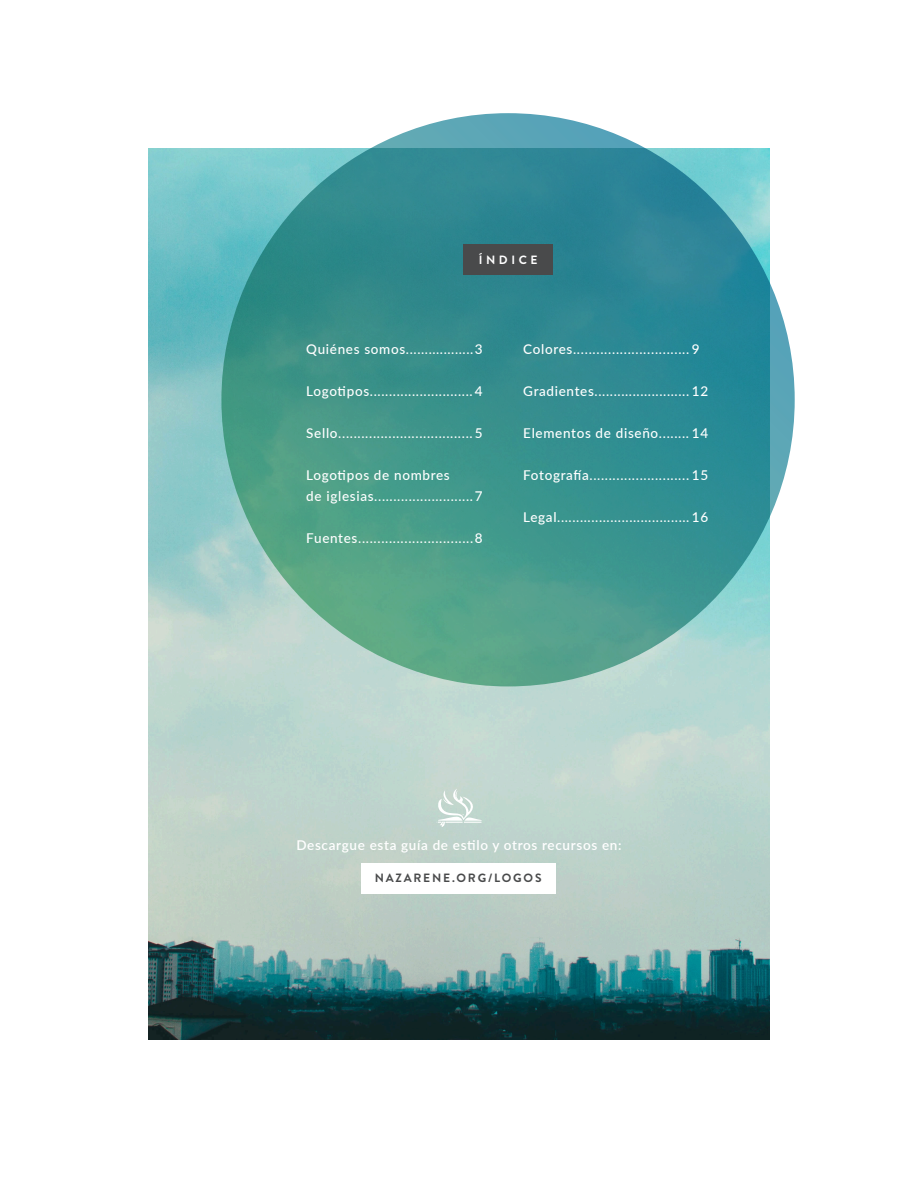
<style>
.page{position:relative;width:918px;height:1188px;background:#fff}
.page>*{position:absolute;margin:0;border:0;box-sizing:border-box;transform-origin:0 0}
.t1{font:500 13.5px/21px "Lato";letter-spacing:.05em;color:#fff}
.t2{font:600 13.5px "Lato";letter-spacing:.05em;color:#fff}
.t3{font:700 12px "Brandon Grotesque";letter-spacing:.15em;color:#494a4b}
.t4{font:700 12px "Brandon Grotesque";letter-spacing:.3em;color:#fff}
</style>
<div class="page">
<img style="left:148px;top:148px;width:622px;height:892px">
<div style="left:362px;top:863px;width:194px;height:30px;background:#fff"></div>
<svg style="left:436px;top:788px;width:46px;height:39px"></svg>
<svg style="left:221px;top:113px;width:574px;height:573px"></svg>
<div style="left:464px;top:244px;width:89px;height:30px;background:#494a4b"></div>
<p class="t4" style="left:479px;top:251px;width:60px">ÍNDICE</p>
<p class="t1" style="left:306px;top:338px;width:178px">Quiénes somos..................3</p>
<p class="t1" style="left:306px;top:380px;width:178px">Logotipos...........................4</p>
<p class="t1" style="left:306px;top:422px;width:178px">Sello...................................5</p>
<p class="t1" style="left:306px;top:464px;width:178px">Logotipos de nombres<br>de iglesias..........................7</p>
<p class="t1" style="left:306px;top:527px;width:178px">Fuentes..............................8</p>
<p class="t1" style="left:523px;top:338px;width:178px">Colores..............................9</p>
<p class="t1" style="left:523px;top:380px;width:186px">Gradientes.........................12</p>
<p class="t1" style="left:523px;top:422px;width:186px">Elementos de diseño........14</p>
<p class="t1" style="left:523px;top:464px;width:186px">Fotografía..........................15</p>
<p class="t1" style="left:523px;top:506px;width:186px">Legal...................................16</p>
<p class="t2" style="left:296px;top:835px;width:327px">Descargue esta guía de estilo y otros recursos en:</p>
<p class="t3" style="left:375px;top:870px;width:168px">NAZARENE.ORG/LOGOS</p>
</div>
